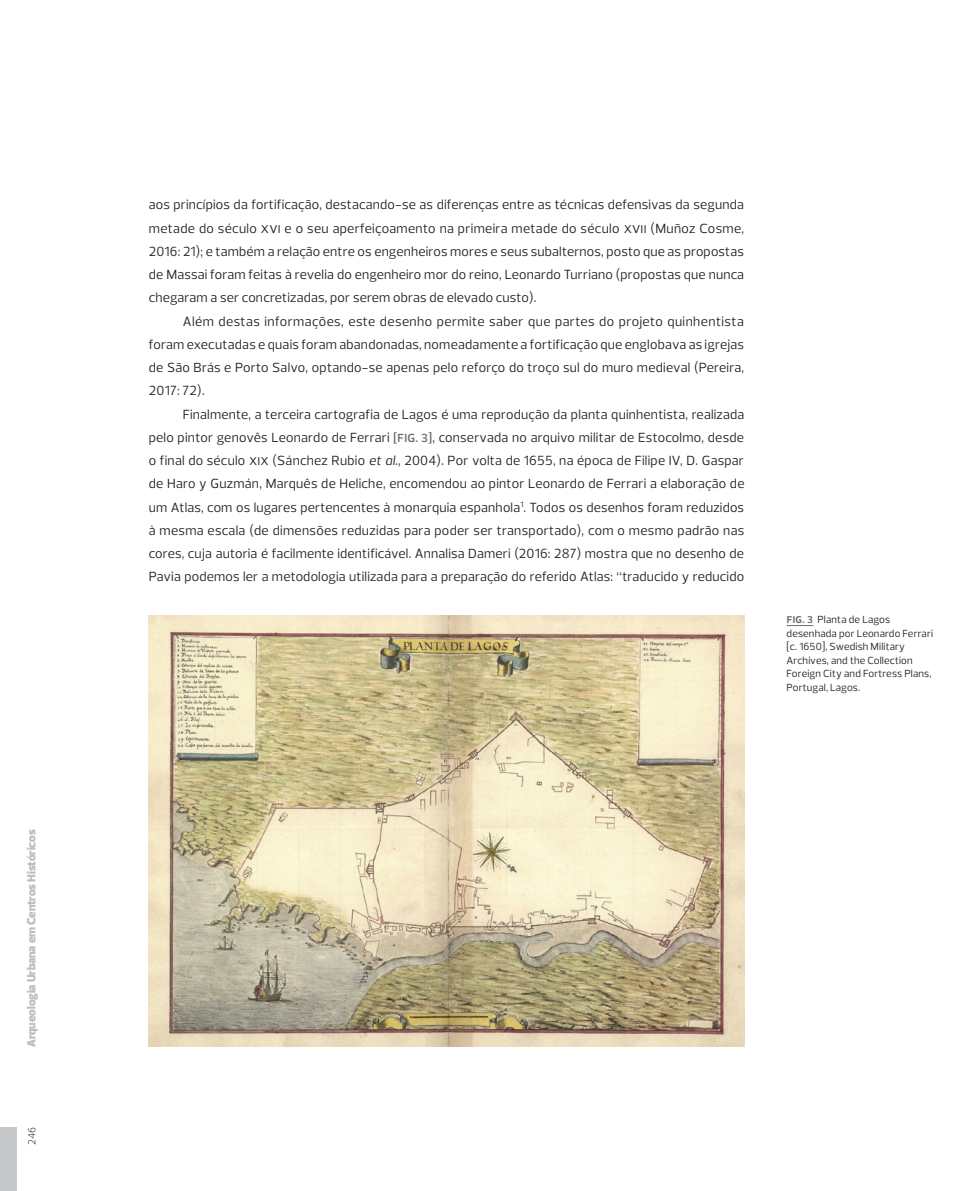
<style>
.page{position:relative;width:978px;height:1191px;background:#fff}
.page>*{position:absolute;margin:0;border:0;box-sizing:border-box;transform-origin:0 0}
.texto_corrido{font:13.5px/23.2px "Prelo";letter-spacing:.015em;color:#231f20;text-align:justify}
.t1{font:900 12px "Prelo";color:#bcbdc0}
.legendas_figuras{font:10.5px/13.5px "Prelo";letter-spacing:.015em;color:#231f20}
.t2{font:300 10.5px "Prelo";color:#231f20}
.s1{font-weight:600;font-size:12px;color:#6c6d70}
.s2{font-style:italic}
.s3{font-weight:700;font-size:10.2px;color:#6c6d70}
</style>
<div class="page">
<div style="left:0;top:1127px;width:17px;height:64px;background:#c7c8ca"></div>
<img style="left:149px;top:615px;width:595px;height:431px">
<svg style="left:787px;top:625px;width:26px;height:1px"></svg>
<p class="t1" style="left:24px;top:1047px;width:219px;rotate:-90deg">Arqueologia Urbana em Centros Históricos</p>
<p class="t2" style="left:25px;top:1145px;width:19px;rotate:-90deg">246</p>
<p class="texto_corrido" style="left:149px;top:193px;width:597px">aos princípios da fortificação, destacando-‑se as diferenças entre as técnicas defensivas da segunda metade do século xvi e o seu aperfeiçoamento na primeira metade do século xvii (Muñoz Cosme, 2016: 21); e também a relação entre os engenheiros mores e seus subalternos, posto que as propostas de Massai foram feitas à revelia do engenheiro mor do reino, Leonardo Turriano (propostas que nunca chegaram a ser concretizadas, por serem obras de elevado custo).</p>
<p class="texto_corrido" style="left:149px;top:309px;width:597px;text-indent:34px">Além destas informações, este desenho permite saber que partes do projeto quinhentista foram executadas e quais foram abandonadas, nomeadamente a fortificação que englobava as igrejas de São Brás e Porto Salvo, optando-‑se apenas pelo reforço do troço sul do muro medieval (Pereira, 2017: 72).</p>
<p class="texto_corrido" style="left:149px;top:402px;width:597px;text-indent:34px">Finalmente, a terceira cartografia de Lagos é uma reprodução da planta quinhentista, realizada pelo pintor genovês Leonardo de Ferrari <span class="s1">[FIG. 3]</span>, conservada no arquivo militar de Estocolmo, desde o final do século xix (Sánchez Rubio <span class="s2">et al.</span>, 2004). Por volta de 1655, na época de Filipe IV, D. Gaspar de Haro y Guzmán, Marquês de Heliche, encomendou ao pintor Leonardo de Ferrari a elaboração de um Atlas, com os lugares pertencentes à monarquia espanhola<sup>1</sup>. Todos os desenhos foram reduzidos à mesma escala (de dimensões reduzidas para poder ser transportado), com o mesmo padrão nas cores, cuja autoria é facilmente identificável. Annalisa Dameri (2016: 287) mostra que no desenho de Pavia podemos ler a metodologia utilizada para a preparação do referido Atlas: “traducido y reducido</p>
<p class="legendas_figuras" style="left:787px;top:613px;width:148px"><span class="s3">FIG. 3</span> Planta de Lagos desenhada por Leonardo Ferrari [c. 1650], Swedish Military<br>Archives, and the Collection<br>Foreign City and Fortress Plans,<br>Portugal, Lagos.</p>
</div>
